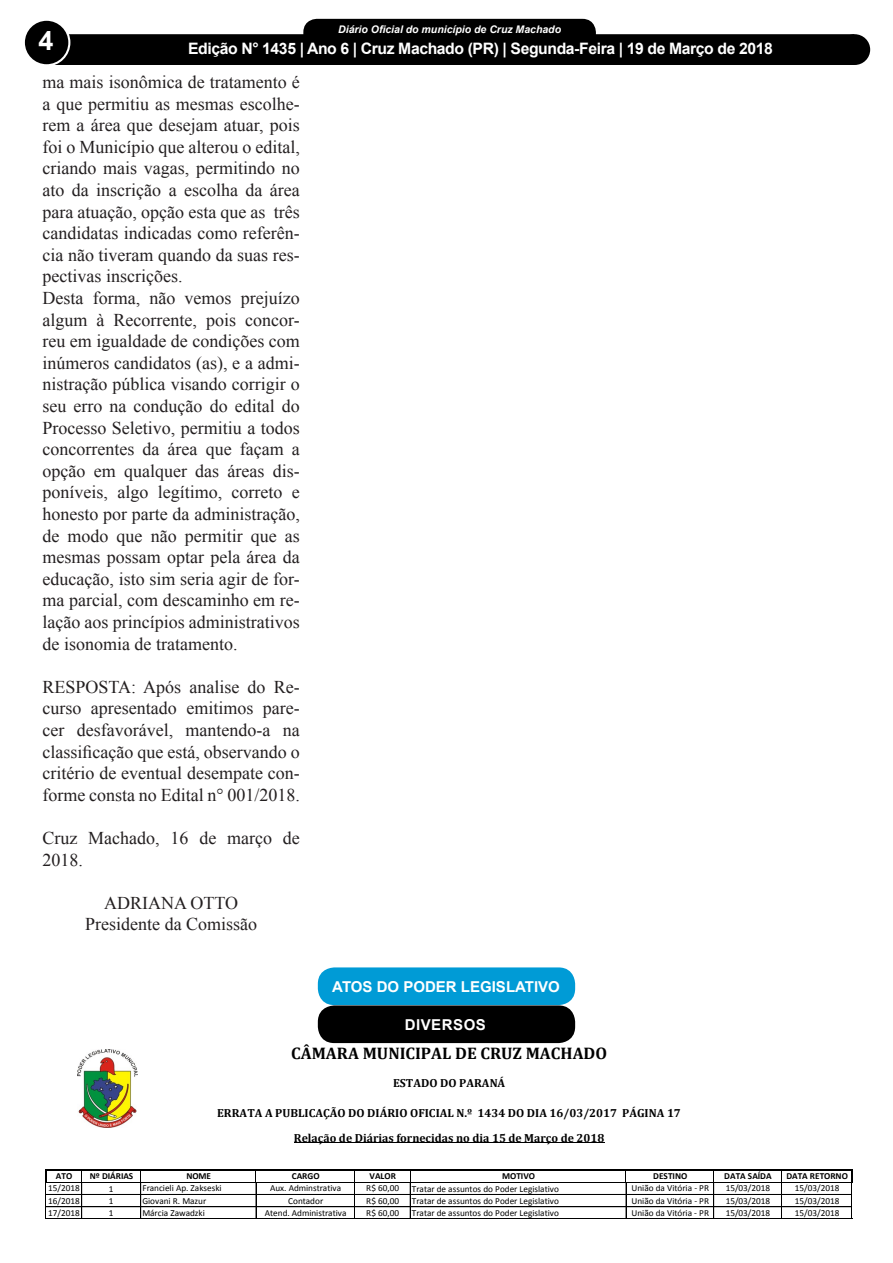
<style>
.page{position:relative;width:893px;height:1263px;background:#fff}
.page>*{position:absolute;margin:0;border:0;box-sizing:border-box;transform-origin:0 0}
.t1{font:700 27px "Arial";color:#fff}
.t2{font:18px/21.6px "Times New Roman";color:#231f20;text-align:justify}
.t3{font:700 16.8px "Cambria";color:#000}
.t4{font:700 15.75px "Arial";letter-spacing:-.025em;color:#fff}
.t5{font:700 15px "Arial";color:#fff}
.t6{font:700 15px "Arial";letter-spacing:.035em;color:#fff}
.t7{font:700 11.7px "Cambria";color:#000}
.t8{font:italic 700 10.5px "Arial";color:#fff}
.t9{font:9.15px "Calibri";color:#000}
.t10{font:700 9.15px "Calibri";color:#000}
</style>
<div class="page">
<div style="left:305px;top:20px;width:289px;height:28px;background:#000;border-radius:12px"></div>
<div style="left:303px;top:19px;width:293px;height:31px;border:3px solid #000;border-radius:12px"></div>
<div style="left:39px;top:34px;width:815px;height:31px;background:#000;border:2px solid #000"></div>
<div style="left:24px;top:20px;width:45px;height:45px;background:#000;border-radius:50%"></div>
<div style="left:23px;top:19px;width:47px;height:47px;border:2px solid #fff;border-radius:50%"></div>
<div style="left:840px;top:35px;width:29px;height:29px;background:#000;border-radius:50%"></div>
<div style="left:839px;top:34px;width:31px;height:31px;border:2px solid #000;border-radius:50%"></div>
<div style="left:127px;top:36px;width:676px;height:27px;background:#000"></div>
<div style="left:318px;top:967px;width:257px;height:38px;background:#009bd6;border-radius:16px"></div>
<hr style="left:294px;top:1142px;width:310px;height:1px;background:#000">
<svg style="left:45px;top:1169px;width:1px;height:13px"></svg>
<svg style="left:851px;top:1171px;width:2px;height:11px"></svg>
<hr style="left:45px;top:1182px;width:1px;height:37px;background:#000">
<hr style="left:81px;top:1182px;width:1px;height:36px;background:#000">
<hr style="left:82px;top:1182px;width:1px;height:36px;background:#000">
<hr style="left:140px;top:1182px;width:1px;height:36px;background:#000">
<hr style="left:141px;top:1182px;width:1px;height:36px;background:#000">
<hr style="left:256px;top:1182px;width:1px;height:36px;background:#000">
<hr style="left:354px;top:1182px;width:1px;height:36px;background:#000">
<hr style="left:410px;top:1182px;width:1px;height:36px;background:#000">
<hr style="left:626px;top:1182px;width:1px;height:36px;background:#000">
<hr style="left:713px;top:1182px;width:1px;height:36px;background:#000">
<hr style="left:714px;top:1182px;width:1px;height:36px;background:#000">
<hr style="left:781px;top:1182px;width:1px;height:36px;background:#000">
<hr style="left:852px;top:1182px;width:1px;height:37px;background:#000">
<hr style="left:46px;top:1169px;width:807px;height:2px;background:#000">
<hr style="left:46px;top:1182px;width:805px;height:1px;background:#000">
<hr style="left:46px;top:1194px;width:806px;height:1px;background:#000">
<hr style="left:46px;top:1206px;width:805px;height:1px;background:#000">
<hr style="left:46px;top:1207px;width:806px;height:1px;background:#000">
<hr style="left:46px;top:1218px;width:806px;height:1px;background:#000">
<img style="left:78px;top:1049px;width:59px;height:78px">
<div style="left:318px;top:1005px;width:257px;height:38px;background:#000;border-radius:16px"></div>
<p class="t8" style="left:338px;top:22px;width:224px">Diário Oficial do município de Cruz Machado</p>
<p class="t4" style="left:188px;top:37px;width:586px">Edição N° 1435 | Ano 6 | Cruz Machado (PR) | Segunda-Feira | 19 de Março de 2018</p>
<h1 class="t1" style="left:38px;top:21px;width:17px">4</h1>
<p class="t5" style="left:205px;top:40px;width:491px">Edição 1145 - Cruz Machado (PR) - Terça-Feira - 3 de Janeiro de 2017</p>
<p class="t2" style="left:43px;top:71px;width:259px">ma mais isonômica de tratamento é a que permitiu as mesmas escolhe&shy;rem a área que desejam atuar, pois foi o Município que alterou o edital, criando mais vagas, permitindo no ato da inscrição a escolha da área para atuação, opção esta que as três candidatas indicadas como referên&shy;cia não tiveram quando da suas res&shy;pectivas inscrições.</p>
<p class="t2" style="left:43px;top:287px;width:259px">Desta forma, não vemos prejuízo algum à Recorrente, pois concor&shy;reu em igualdade de condições com inúmeros candidatos (as), e a admi&shy;nistração pública visando corrigir o seu erro na condução do edital do Processo Seletivo, permitiu a todos concorrentes da área que façam a opção em qualquer das áreas dis&shy;poníveis, algo legítimo, correto e honesto por parte da administração, de modo que não permitir que as mesmas possam optar pela área da educação, isto sim seria agir de for&shy;ma parcial, com descaminho em re&shy;lação aos princípios administrativos de isonomia de tratamento.</p>
<p class="t2" style="left:43px;top:675px;width:259px">RESPOSTA: Após analise do Re&shy;curso apresentado emitimos pare&shy;cer desfavorável, mantendo-a na classificação que está, observando o critério de eventual desempate con&shy;forme consta no Edital n° 001/2018.</p>
<p class="t2" style="left:43px;top:827px;width:259px">Cruz Machado, 16 de março de<br>2018.</p>
<p class="t2" style="left:104px;top:891px;width:136px">ADRIANA OTTO</p>
<p class="t2" style="left:85px;top:913px;width:173px">Presidente da Comissão</p>
<p class="t5" style="left:332px;top:976px;width:229px">ATOS DO PODER LEGISLATIVO</p>
<p class="t6" style="left:405px;top:1014px;width:83px">DIVERSOS</p>
<p class="t3" style="left:291px;top:1041px;width:318px">CÂMARA MUNICIPAL DE CRUZ MACHADO</p>
<p class="t7" style="left:393px;top:1075px;width:114px">ESTADO DO PARANÁ</p>
<p class="t7" style="left:217px;top:1104px;width:465px">ERRATA A PUBLICAÇÃO DO DIÁRIO OFICIAL N.º 1434 DO DIA 16/03/2017 PÁGINA 17</p>
<p class="t7" style="left:294px;top:1129px;width:312px">Relação de Diárias fornecidas no dia 15 de Março de 2018</p>
<p class="t10" style="left:56px;top:1170px;width:18px">ATO</p>
<p class="t10" style="left:90px;top:1170px;width:45px">Nº DIÁRIAS</p>
<p class="t10" style="left:186px;top:1170px;width:26px">NOME</p>
<p class="t10" style="left:292px;top:1170px;width:29px">CARGO</p>
<p class="t10" style="left:370px;top:1170px;width:28px">VALOR</p>
<p class="t10" style="left:502px;top:1170px;width:34px">MOTIVO</p>
<p class="t10" style="left:653px;top:1170px;width:36px">DESTINO</p>
<p class="t10" style="left:724px;top:1170px;width:49px">DATA SAÍDA</p>
<p class="t10" style="left:786px;top:1170px;width:63px">DATA RETORNO</p>
<p class="t9" style="left:48px;top:1182px;width:33px">15/2018</p>
<p class="t9" style="left:109px;top:1183px;width:6px">1</p>
<p class="t9" style="left:142px;top:1182px;width:81px">Francieli Ap. Zakseski</p>
<p class="t9" style="left:270px;top:1182px;width:72px">Aux. Adminstrativa</p>
<p class="t9" style="left:366px;top:1182px;width:34px">R$ 60,00</p>
<p class="t9" style="left:412px;top:1183px;width:148px">Tratar de assuntos do Poder Legislativo</p>
<p class="t9" style="left:631px;top:1182px;width:79px">União da Vitória - PR</p>
<p class="t9" style="left:726px;top:1182px;width:46px">15/03/2018</p>
<p class="t9" style="left:795px;top:1182px;width:46px">15/03/2018</p>
<p class="t9" style="left:48px;top:1195px;width:33px">16/2018</p>
<p class="t9" style="left:109px;top:1195px;width:6px">1</p>
<p class="t9" style="left:142px;top:1195px;width:65px">Giovani R. Mazur</p>
<p class="t9" style="left:288px;top:1195px;width:37px">Contador</p>
<p class="t9" style="left:366px;top:1195px;width:34px">R$ 60,00</p>
<p class="t9" style="left:412px;top:1195px;width:148px">Tratar de assuntos do Poder Legislativo</p>
<p class="t9" style="left:631px;top:1195px;width:79px">União da Vitória - PR</p>
<p class="t9" style="left:726px;top:1195px;width:46px">15/03/2018</p>
<p class="t9" style="left:795px;top:1195px;width:46px">15/03/2018</p>
<p class="t9" style="left:48px;top:1207px;width:33px">17/2018</p>
<p class="t9" style="left:109px;top:1207px;width:6px">1</p>
<p class="t9" style="left:142px;top:1207px;width:64px">Márcia Zawadzki</p>
<p class="t9" style="left:265px;top:1207px;width:83px">Atend. Administrativa</p>
<p class="t9" style="left:366px;top:1207px;width:34px">R$ 60,00</p>
<p class="t9" style="left:412px;top:1207px;width:148px">Tratar de assuntos do Poder Legislativo</p>
<p class="t9" style="left:631px;top:1207px;width:79px">União da Vitória - PR</p>
<p class="t9" style="left:726px;top:1207px;width:46px">15/03/2018</p>
<p class="t9" style="left:795px;top:1207px;width:46px">15/03/2018</p>
</div>
